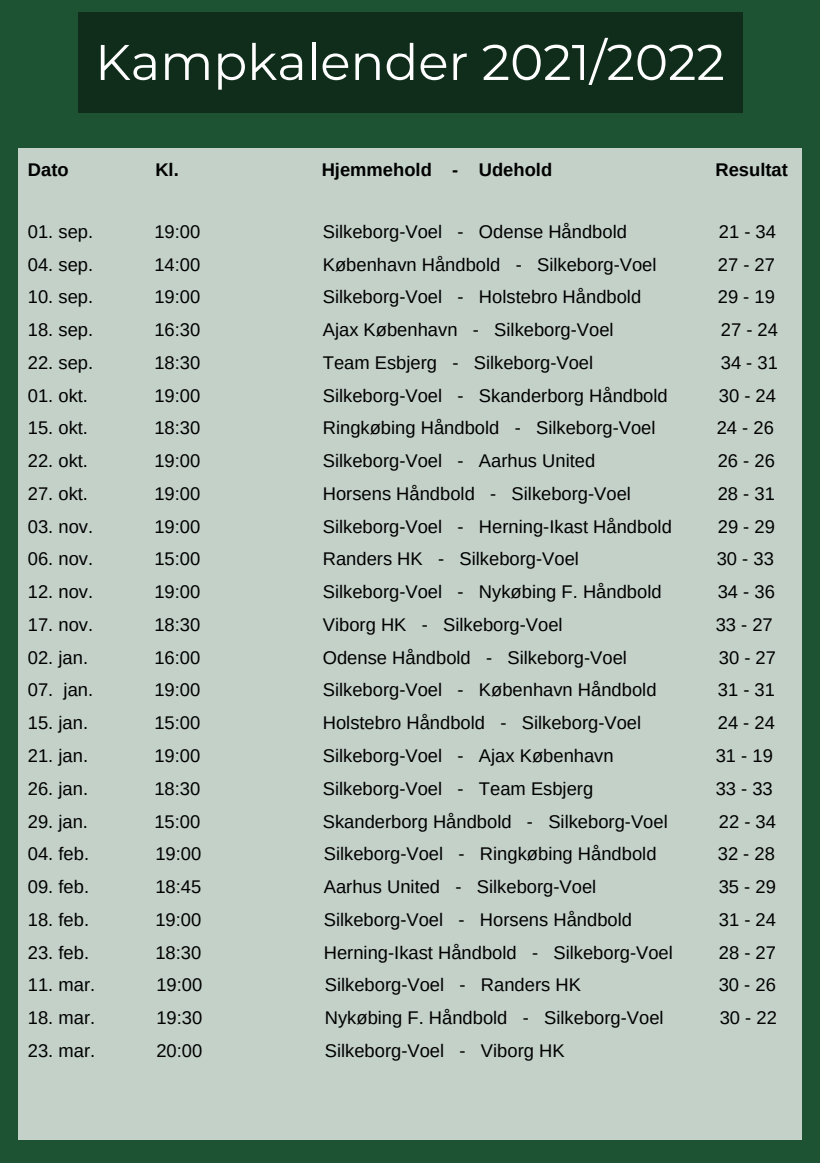
<style>
.page{position:relative;width:820px;height:1163px;background:#fff}
.page>*{position:absolute;margin:0;border:0;box-sizing:border-box;transform-origin:0 0}
.t1{font:50px "Montserrat";color:#fff}
.t2{font:18.38px "Arimo";color:#000}
.t3{font:700 18.38px "Arimo";color:#000}
</style>
<div class="page">
<div style="left:0;top:0;width:819px;height:1162px;background:#1d5332"></div>
<div style="left:78px;top:12px;width:664px;height:100px;background:#102d1b"></div>
<div style="left:18px;top:149px;width:783px;height:990px;background:#c3d1c9"></div>
<h1 class="t1" style="left:95px;top:32px;width:631px">Kampkalender 2021/2022</h1>
<p class="t3" style="left:28px;top:159px;width:42px">Dato</p>
<p class="t3" style="left:155px;top:159px;width:25px">Kl.</p>
<p class="t3" style="left:321px;top:159px;width:232px">Hjemmehold - Udehold</p>
<p class="t3" style="left:715px;top:159px;width:74px">Resultat</p>
<p class="t2" style="left:28px;top:221px;width:67px">01. sep.</p>
<p class="t2" style="left:154px;top:221px;width:47px">19:00</p>
<p class="t2" style="left:323px;top:221px;width:305px">Silkeborg-Voel - Odense Håndbold</p>
<p class="t2" style="left:718px;top:221px;width:59px">21 - 34</p>
<p class="t2" style="left:28px;top:254px;width:67px">04. sep.</p>
<p class="t2" style="left:154px;top:254px;width:47px">14:00</p>
<p class="t2" style="left:323px;top:254px;width:335px">København Håndbold - Silkeborg-Voel</p>
<p class="t2" style="left:717px;top:254px;width:59px">27 - 27</p>
<p class="t2" style="left:28px;top:287px;width:67px">10. sep.</p>
<p class="t2" style="left:154px;top:287px;width:47px">19:00</p>
<p class="t2" style="left:323px;top:287px;width:320px">Silkeborg-Voel - Holstebro Håndbold</p>
<p class="t2" style="left:717px;top:287px;width:59px">29 - 19</p>
<p class="t2" style="left:28px;top:319px;width:67px">18. sep.</p>
<p class="t2" style="left:154px;top:319px;width:47px">16:30</p>
<p class="t2" style="left:323px;top:319px;width:292px">Ajax København - Silkeborg-Voel</p>
<p class="t2" style="left:720px;top:319px;width:59px">27 - 24</p>
<p class="t2" style="left:28px;top:352px;width:67px">22. sep.</p>
<p class="t2" style="left:154px;top:352px;width:47px">18:30</p>
<p class="t2" style="left:323px;top:352px;width:272px">Team Esbjerg - Silkeborg-Voel</p>
<p class="t2" style="left:720px;top:352px;width:59px">34 - 31</p>
<p class="t2" style="left:28px;top:385px;width:62px">01. okt.</p>
<p class="t2" style="left:154px;top:385px;width:47px">19:00</p>
<p class="t2" style="left:323px;top:385px;width:346px">Silkeborg-Voel - Skanderborg Håndbold</p>
<p class="t2" style="left:718px;top:385px;width:59px">30 - 24</p>
<p class="t2" style="left:28px;top:418px;width:62px">15. okt.</p>
<p class="t2" style="left:154px;top:418px;width:47px">18:30</p>
<p class="t2" style="left:323px;top:418px;width:334px">Ringkøbing Håndbold - Silkeborg-Voel</p>
<p class="t2" style="left:716px;top:418px;width:59px">24 - 26</p>
<p class="t2" style="left:28px;top:450px;width:62px">22. okt.</p>
<p class="t2" style="left:154px;top:450px;width:47px">19:00</p>
<p class="t2" style="left:323px;top:450px;width:274px">Silkeborg-Voel - Aarhus United</p>
<p class="t2" style="left:717px;top:450px;width:59px">26 - 26</p>
<p class="t2" style="left:28px;top:483px;width:62px">27. okt.</p>
<p class="t2" style="left:154px;top:483px;width:47px">19:00</p>
<p class="t2" style="left:323px;top:483px;width:310px">Horsens Håndbold - Silkeborg-Voel</p>
<p class="t2" style="left:717px;top:483px;width:59px">28 - 31</p>
<p class="t2" style="left:28px;top:516px;width:67px">03. nov.</p>
<p class="t2" style="left:154px;top:516px;width:47px">19:00</p>
<p class="t2" style="left:323px;top:516px;width:350px">Silkeborg-Voel - Herning-Ikast Håndbold</p>
<p class="t2" style="left:717px;top:516px;width:59px">29 - 29</p>
<p class="t2" style="left:28px;top:549px;width:67px">06. nov.</p>
<p class="t2" style="left:154px;top:549px;width:47px">15:00</p>
<p class="t2" style="left:323px;top:549px;width:257px">Randers HK - Silkeborg-Voel</p>
<p class="t2" style="left:716px;top:549px;width:59px">30 - 33</p>
<p class="t2" style="left:28px;top:581px;width:67px">12. nov.</p>
<p class="t2" style="left:154px;top:581px;width:47px">19:00</p>
<p class="t2" style="left:323px;top:581px;width:340px">Silkeborg-Voel - Nykøbing F. Håndbold</p>
<p class="t2" style="left:717px;top:581px;width:59px">34 - 36</p>
<p class="t2" style="left:28px;top:614px;width:67px">17. nov.</p>
<p class="t2" style="left:154px;top:614px;width:47px">18:30</p>
<p class="t2" style="left:323px;top:614px;width:241px">Viborg HK - Silkeborg-Voel</p>
<p class="t2" style="left:715px;top:614px;width:59px">33 - 27</p>
<p class="t2" style="left:28px;top:647px;width:62px">02. jan.</p>
<p class="t2" style="left:154px;top:647px;width:47px">16:00</p>
<p class="t2" style="left:323px;top:647px;width:305px">Odense Håndbold - Silkeborg-Voel</p>
<p class="t2" style="left:718px;top:647px;width:59px">30 - 27</p>
<p class="t2" style="left:28px;top:680px;width:67px">07. jan.</p>
<p class="t2" style="left:154px;top:680px;width:47px">19:00</p>
<p class="t2" style="left:323px;top:680px;width:335px">Silkeborg-Voel - København Håndbold</p>
<p class="t2" style="left:717px;top:680px;width:59px">31 - 31</p>
<p class="t2" style="left:28px;top:712px;width:62px">15. jan.</p>
<p class="t2" style="left:154px;top:712px;width:47px">15:00</p>
<p class="t2" style="left:323px;top:712px;width:320px">Holstebro Håndbold - Silkeborg-Voel</p>
<p class="t2" style="left:717px;top:712px;width:59px">24 - 24</p>
<p class="t2" style="left:28px;top:745px;width:62px">21. jan.</p>
<p class="t2" style="left:154px;top:745px;width:47px">19:00</p>
<p class="t2" style="left:323px;top:745px;width:292px">Silkeborg-Voel - Ajax København</p>
<p class="t2" style="left:715px;top:745px;width:59px">31 - 19</p>
<p class="t2" style="left:28px;top:778px;width:62px">26. jan.</p>
<p class="t2" style="left:154px;top:778px;width:47px">18:30</p>
<p class="t2" style="left:323px;top:778px;width:272px">Silkeborg-Voel - Team Esbjerg</p>
<p class="t2" style="left:715px;top:778px;width:59px">33 - 33</p>
<p class="t2" style="left:28px;top:811px;width:62px">29. jan.</p>
<p class="t2" style="left:154px;top:811px;width:47px">15:00</p>
<p class="t2" style="left:323px;top:811px;width:346px">Skanderborg Håndbold - Silkeborg-Voel</p>
<p class="t2" style="left:718px;top:811px;width:59px">22 - 34</p>
<p class="t2" style="left:28px;top:843px;width:63px">04. feb.</p>
<p class="t2" style="left:155px;top:843px;width:47px">19:00</p>
<p class="t2" style="left:324px;top:843px;width:334px">Silkeborg-Voel - Ringkøbing Håndbold</p>
<p class="t2" style="left:717px;top:843px;width:59px">32 - 28</p>
<p class="t2" style="left:28px;top:876px;width:63px">09. feb.</p>
<p class="t2" style="left:155px;top:876px;width:47px">18:45</p>
<p class="t2" style="left:324px;top:876px;width:274px">Aarhus United - Silkeborg-Voel</p>
<p class="t2" style="left:718px;top:876px;width:59px">35 - 29</p>
<p class="t2" style="left:28px;top:909px;width:63px">18. feb.</p>
<p class="t2" style="left:155px;top:909px;width:47px">19:00</p>
<p class="t2" style="left:324px;top:909px;width:310px">Silkeborg-Voel - Horsens Håndbold</p>
<p class="t2" style="left:718px;top:909px;width:59px">31 - 24</p>
<p class="t2" style="left:28px;top:942px;width:63px">23. feb.</p>
<p class="t2" style="left:155px;top:942px;width:47px">18:30</p>
<p class="t2" style="left:324px;top:942px;width:350px">Herning-Ikast Håndbold - Silkeborg-Voel</p>
<p class="t2" style="left:718px;top:942px;width:59px">28 - 27</p>
<p class="t2" style="left:28px;top:974px;width:69px">11. mar.</p>
<p class="t2" style="left:156px;top:974px;width:47px">19:00</p>
<p class="t2" style="left:325px;top:974px;width:257px">Silkeborg-Voel - Randers HK</p>
<p class="t2" style="left:718px;top:974px;width:59px">30 - 26</p>
<p class="t2" style="left:28px;top:1007px;width:69px">18. mar.</p>
<p class="t2" style="left:156px;top:1007px;width:47px">19:30</p>
<p class="t2" style="left:325px;top:1007px;width:340px">Nykøbing F. Håndbold - Silkeborg-Voel</p>
<p class="t2" style="left:719px;top:1007px;width:59px">30 - 22</p>
<p class="t2" style="left:28px;top:1040px;width:69px">23. mar.</p>
<p class="t2" style="left:156px;top:1040px;width:47px">20:00</p>
<p class="t2" style="left:325px;top:1040px;width:241px">Silkeborg-Voel - Viborg HK</p>
</div>
